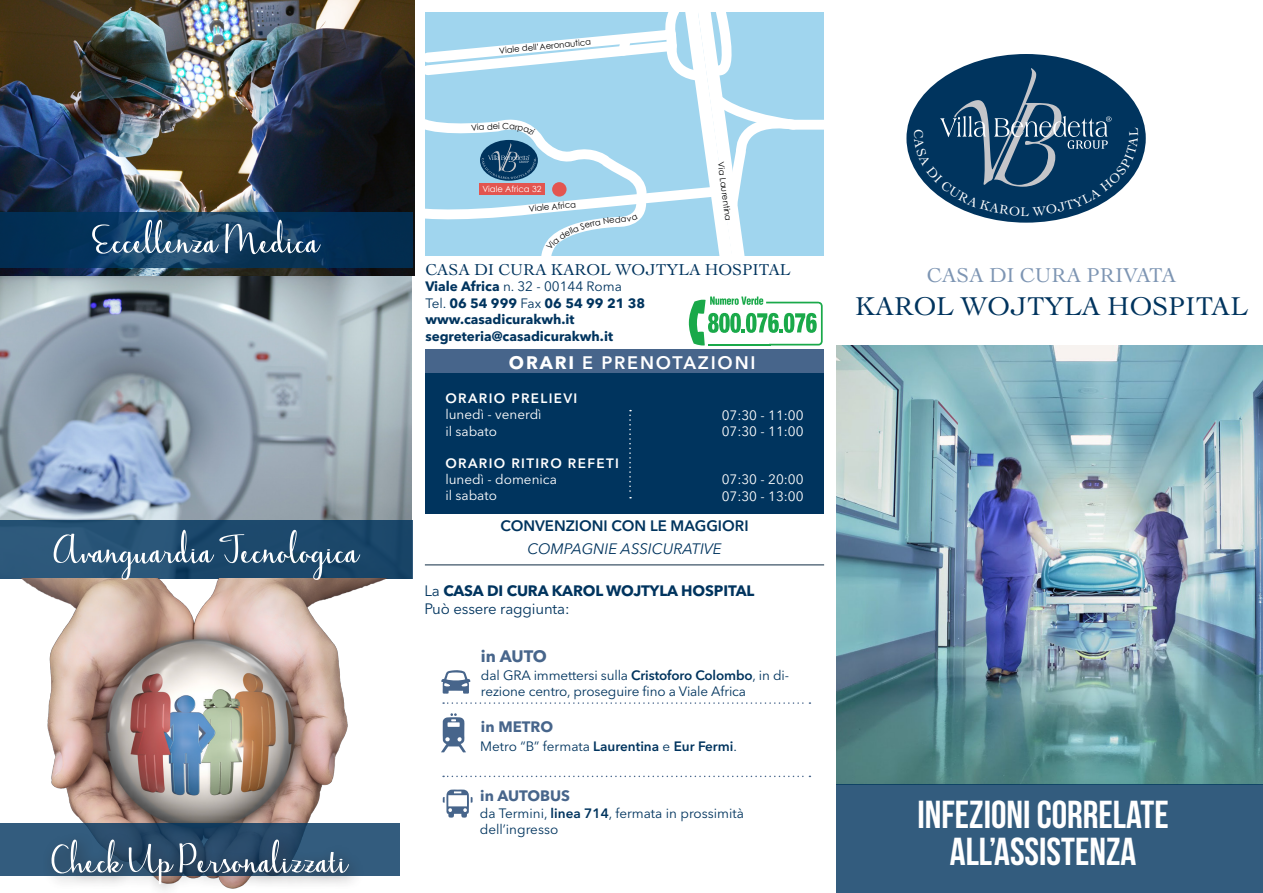
<style>
.page{position:relative;width:1263px;height:893px;background:#fff}
.page>*{position:absolute;margin:0;border:0;box-sizing:border-box;transform-origin:0 0}
.t1{font:700 52.5px "Jasmine Reminiscentse";color:#fff}
.t2{font:39px/37.5px "Bebas Neue";color:#fff;text-align:center}
.t3{font:27px "Cochin LT";color:#00345e}
.t4{font:21px "Cochin LT";color:#7d95b3}
.t5{font:600 18px "Avenir Next LT Pro";letter-spacing:.1em;color:#fff}
.t6{font:16.5px "Cochin LT";color:#00345e}
.t7{font:700 16.5px "Avenir Next LT Pro";letter-spacing:-.01em;color:#47658b}
.t8{font:700 15px "Avenir Next LT Pro";letter-spacing:-.01em;color:#00345e}
.t9{font:600 15px "Avenir Next LT Pro";color:#00345e}
.t10{font:italic 15px "Avenir Next LT Pro";color:#00345e}
.t11{font:15px "Avenir Next LT Pro";letter-spacing:-.01em;color:#00345e}
.t12{font:700 15px "Avenir Next LT Pro";color:#47658b}
.t13{font:13.5px/16.2px "Avenir Next LT Pro";letter-spacing:-.01em;color:#00345e}
.t14{font:13.5px "Avenir Next LT Pro";color:#fff}
.t15{font:700 13.5px "Avenir Next LT Pro";color:#00345e}
.t16{font:600 13.5px "Avenir Next LT Pro";color:#00345e}
.t17{font:600 13.5px "Avenir Next LT Pro";letter-spacing:.1em;color:#fff}
.t18{font:8.4px "Century Gothic";color:#000}
.t19{font:8.4px "Century Gothic";color:#fff}
.s1{font-weight:700}
.s2{font-weight:400}
.s3{font-weight:600}
</style>
<div class="page">
<div style="left:425px;top:349px;width:399px;height:24px;background:#47658b"></div>
<div style="left:425px;top:373px;width:399px;height:141px;background:#00345e"></div>
<svg style="left:443px;top:702px;width:367px;height:2px"></svg>
<svg style="left:443px;top:776px;width:367px;height:1px"></svg>
<svg style="left:442px;top:789px;width:30px;height:29px"></svg>
<svg style="left:441px;top:713px;width:25px;height:40px"></svg>
<svg style="left:441px;top:670px;width:30px;height:24px"></svg>
<img style="left:837px;top:346px;width:426px;height:438px">
<div style="left:837px;top:784px;width:426px;height:109px;background:#335c7e"></div>
<svg style="left:689px;top:297px;width:134px;height:49px"></svg>
<svg style="left:629px;top:410px;width:2px;height:88px"></svg>
<hr style="left:425px;top:565px;width:399px;height:1px;background:#0f2c43">
<div style="left:906px;top:54px;width:240px;height:169px;background:#00345e;border-radius:50%"></div>
<img style="left:0;top:275px;width:411px;height:245px">
<div style="left:0;top:520px;width:413px;height:58px;background:linear-gradient(to right,#2d597c,#154164)"></div>
<img style="left:0;top:578px;width:413px;height:245px">
<svg style="left:0;top:823px;width:400px;height:53px;background:#2e5577"></svg>
<img style="left:0;top:0;width:414px;height:275px">
<svg style="left:0;top:212px;width:413px;height:56px;background:#0b385d"></svg>
<div style="left:42px;top:831px;width:324px;height:62px;background:#231f20;opacity:.75"></div>
<svg style="left:425px;top:13px;width:399px;height:243px"></svg>
<svg style="left:914px;top:68px;width:224px;height:148px"></svg>
<p class="t1" style="left:92px;top:215px;width:228px">Eccellenza Medica</p>
<p class="t1" style="left:53px;top:525px;width:307px">Avanguardia Tecnologica</p>
<p class="t1" style="left:51px;top:834px;width:298px">Check Up Personalizzati</p>
<p class="t18" style="left:499px;top:45px;width:94px;rotate:-6deg">Viale dell’Aeronautica</p>
<p class="t19" style="left:482px;top:183px;width:61px">Viale Africa 32</p>
<p class="t18" style="left:528px;top:203px;width:49px;rotate:-6deg">Viale Africa</p>
<p class="t18" style="left:727px;top:161px;width:61px;rotate:83deg">Via Laurentina</p>
<p class="t6" style="left:425px;top:260px;width:367px">CASA DI CURA KAROL WOJTYLA HOSPITAL</p>
<p class="t13" style="left:425px;top:278px;width:198px"><span class="s1">Viale Africa</span> n. 32 - 00144 Roma</p>
<p class="t15" style="left:425px;top:295px;width:221px"><span class="s2">Tel.</span> 06 54 999 <span class="s2">Fax</span> 06 54 99 21 38</p>
<p class="t15" style="left:425px;top:311px;width:151px">www.casadicurakwh.it</p>
<p class="t15" style="left:425px;top:328px;width:189px">segreteria@casadicurakwh.it</p>
<p class="t5" style="left:509px;top:351px;width:248px"><span class="s1">ORARI</span> E PRENOTAZIONI</p>
<p class="t17" style="left:445px;top:390px;width:134px">ORARIO PRELIEVI</p>
<p class="t14" style="left:445px;top:407px;width:98px">lunedì - venerdì</p>
<p class="t14" style="left:445px;top:423px;width:53px">il sabato</p>
<p class="t17" style="left:445px;top:455px;width:175px">ORARIO RITIRO REFETI</p>
<p class="t14" style="left:445px;top:471px;width:113px">lunedì - domenica</p>
<p class="t14" style="left:445px;top:488px;width:53px">il sabato</p>
<p class="t14" style="left:722px;top:407px;width:83px">07:30 - 11:00</p>
<p class="t14" style="left:722px;top:423px;width:83px">07:30 - 11:00</p>
<p class="t14" style="left:722px;top:472px;width:83px">07:30 - 20:00</p>
<p class="t14" style="left:722px;top:488px;width:83px">07:30 - 13:00</p>
<p class="t9" style="left:500px;top:517px;width:250px">CONVENZIONI CON LE MAGGIORI</p>
<p class="t10" style="left:527px;top:539px;width:196px">COMPAGNIE ASSICURATIVE</p>
<p class="t8" style="left:424px;top:582px;width:331px"><span class="s2">La</span> CASA DI CURA KAROL WOJTYLA HOSPITAL</p>
<p class="t11" style="left:424px;top:600px;width:147px">Può essere raggiunta:</p>
<p class="t7" style="left:481px;top:646px;width:67px">in AUTO</p>
<p class="t13" style="left:481px;top:667px;width:310px">dal GRA immettersi sulla <span class="s3">Cristoforo Colombo</span>, in di&shy;rezione centro, proseguire fino a Viale Africa</p>
<p class="t12" style="left:481px;top:717px;width:74px">in METRO</p>
<p class="t16" style="left:480px;top:738px;width:258px"><span class="s2">Metro “B” fermata</span> Laurentina <span class="s2">e</span> Eur Fermi<span class="s2">.</span></p>
<p class="t12" style="left:480px;top:786px;width:91px">in AUTOBUS</p>
<p class="t13" style="left:480px;top:805px;width:266px">da Termini, <span class="s3">linea 714</span>, fermata in prossimità dell’ingresso</p>
<p class="t4" style="left:927px;top:263px;width:251px">CASA DI CURA PRIVATA</p>
<p class="t3" style="left:855px;top:290px;width:394px">KAROL WOJTYLA HOSPITAL</p>
<p class="t2" style="left:917px;top:795px;width:253px">INFEZIONI CORRELATE<br>ALL’ASSISTENZA</p>
</div>
